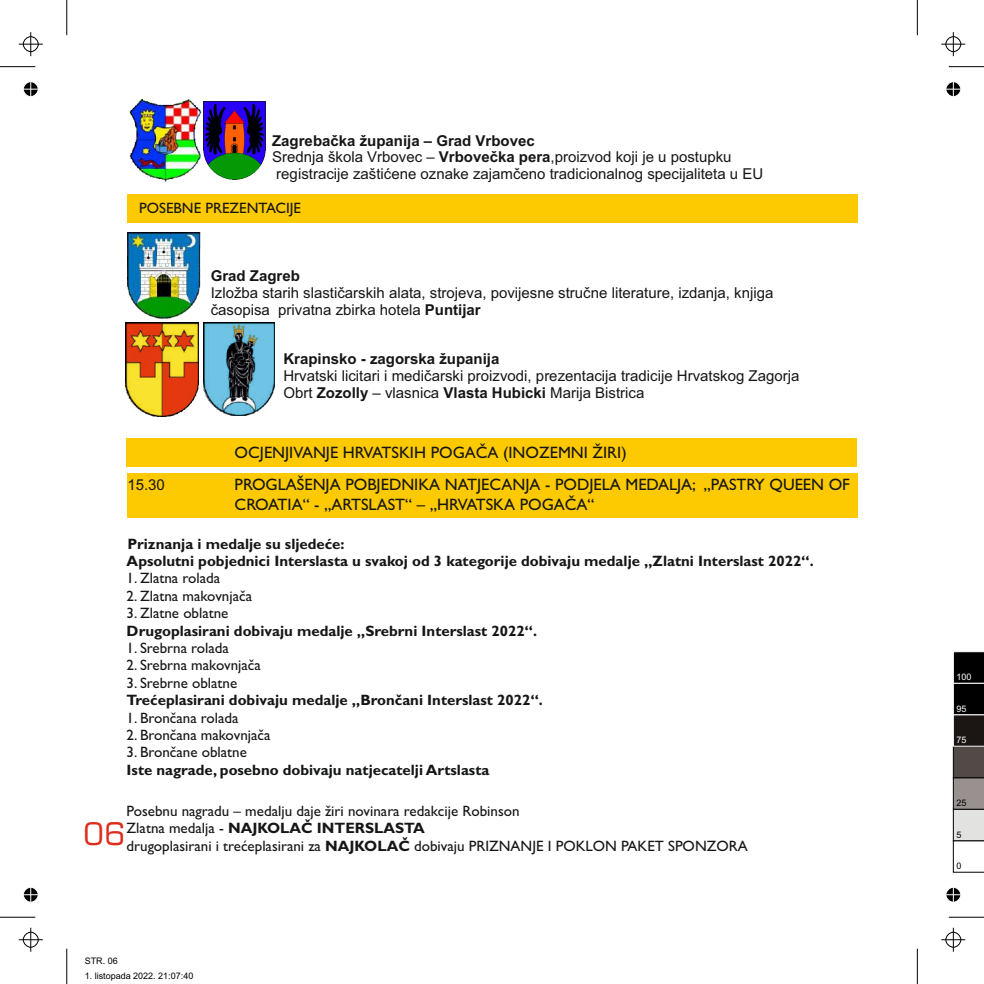
<style>
.page{position:relative;width:984px;height:984px;background:#fff}
.page>*{position:absolute;margin:0;border:0;box-sizing:border-box;transform-origin:0 0}
.t1{font:16.5px/19.2px "Gill Sans";color:#151616}
.t2{font:15px/16.5px "Arial";color:#151616}
.t3{font:700 15px/17.4px "Gill Sans";color:#151616}
.t4{font:15px "Gill Sans";color:#151616}
.t5{font:700 15px "Arial";color:#151616}
.t6{font:9px "Arial";color:#000}
.t7{font:9px "Arial";color:#fff}
.s1{font-weight:700}
.s2{font-weight:400}
</style>
<div class="page">
<div style="left:127px;top:194px;width:731px;height:28px;background:#fdc900"></div>
<div style="left:126px;top:438px;width:731px;height:29px;background:#fdc900"></div>
<div style="left:127px;top:474px;width:730px;height:44px;background:#fdc900"></div>
<img style="left:129px;top:100px;width:77px;height:82px">
<img style="left:203px;top:102px;width:63px;height:78px">
<img style="left:127px;top:232px;width:73px;height:86px">
<img style="left:125px;top:322px;width:73px;height:95px">
<img style="left:203px;top:323px;width:72px;height:93px">
<hr style="left:0;top:917px;width:35px;height:1px;background:#000">
<hr style="left:67px;top:949px;width:1px;height:35px;background:#000">
<hr style="left:0;top:66px;width:35px;height:1px;background:#000">
<hr style="left:67px;top:0;width:1px;height:35px;background:#000">
<hr style="left:949px;top:66px;width:35px;height:1px;background:#000">
<hr style="left:917px;top:0;width:1px;height:35px;background:#000">
<hr style="left:949px;top:917px;width:35px;height:1px;background:#000">
<hr style="left:917px;top:949px;width:1px;height:35px;background:#000">
<svg style="left:19px;top:928px;width:24px;height:24px"></svg>
<svg style="left:19px;top:32px;width:24px;height:24px"></svg>
<svg style="left:941px;top:32px;width:24px;height:24px"></svg>
<svg style="left:941px;top:928px;width:24px;height:24px"></svg>
<svg style="left:23px;top:887px;width:16px;height:16px"></svg>
<svg style="left:23px;top:81px;width:16px;height:16px"></svg>
<svg style="left:946px;top:81px;width:15px;height:16px"></svg>
<svg style="left:946px;top:887px;width:15px;height:16px"></svg>
<svg style="left:953px;top:651px;width:31px;height:221px;background:#6b6867"></svg>
<p class="t2" style="left:272px;top:134px;width:493px"><span class="s1">Zagrebačka županija – Grad Vrbovec<br></span>Srednja škola Vrbovec – <span class="s1">Vrbovečka pera</span>,proizvod koji je u postupku registracije zaštićene oznake zajamčeno tradicionalnog specijaliteta u EU</p>
<p class="t4" style="left:139px;top:202px;width:163px">POSEBNE PREZENTACIJE</p>
<p class="t5" style="left:211px;top:271px;width:91px">Grad Zagreb</p>
<p class="t2" style="left:211px;top:286px;width:564px">Izložba starih slastičarskih alata, strojeva, povijesne stručne literature, izdanja, knjiga časopisa privatna zbirka hotela <span class="s1">Puntijar</span></p>
<p class="t5" style="left:283px;top:354px;width:217px">Krapinsko - zagorska županija</p>
<p class="t2" style="left:283px;top:369px;width:517px">Hrvatski licitari i medičarski proizvodi, prezentacija tradicije Hrvatskog Zagorja<br>Obrt <span class="s1">Zozolly</span> – vlasnica <span class="s1">Vlasta Hubicki</span> Marija Bistrica</p>
<p class="t1" style="left:235px;top:444px;width:394px">OCJENJIVANJE HRVATSKIH POGAČA (INOZEMNI ŽIRI)</p>
<p class="t2" style="left:127px;top:478px;width:39px">15.30</p>
<p class="t1" style="left:235px;top:477px;width:617px">PROGLAŠENJA POBJEDNIKA NATJECANJA - PODJELA MEDALJA; „PASTRY QUEEN OF<br>CROATIA“ - „ARTSLAST“ – „HRVATSKA POGAČA“</p>
<p class="t3" style="left:127px;top:536px;width:689px">Priznanja i medalje su sljedeće:<br>Apsolutni pobjednici Interslasta u svakoj od 3 kategorije dobivaju medalje „Zlatni Interslast 2022“.</p>
<p class="t4" style="left:127px;top:573px;width:95px">1. Zlatna rolada</p>
<p class="t4" style="left:127px;top:590px;width:127px">2. Zlatna makovnjača</p>
<p class="t4" style="left:127px;top:608px;width:103px">3. Zlatne oblatne</p>
<p class="t3" style="left:127px;top:623px;width:412px">Drugoplasirani dobivaju medalje „Srebrni Interslast 2022“.</p>
<p class="t4" style="left:127px;top:643px;width:104px">1. Srebrna rolada</p>
<p class="t4" style="left:127px;top:660px;width:136px">2. Srebrna makovnjača</p>
<p class="t4" style="left:127px;top:677px;width:112px">3. Srebrne oblatne</p>
<p class="t3" style="left:127px;top:693px;width:418px">Trećeplasirani dobivaju medalje „Brončani Interslast 2022“.</p>
<p class="t4" style="left:127px;top:712px;width:113px">1. Brončana rolada</p>
<p class="t4" style="left:127px;top:729px;width:145px">2. Brončana makovnjača</p>
<p class="t4" style="left:127px;top:747px;width:122px">3. Brončane oblatne</p>
<p class="t3" style="left:127px;top:762px;width:364px">Iste nagrade, posebno dobivaju natjecatelji Artslasta</p>
<p class="t4" style="left:127px;top:805px;width:394px">Posebnu nagradu – medalju daje žiri novinara redakcije Robinson</p>
<p class="t3" style="left:127px;top:821px;width:300px"><span class="s2">Zlatna medalja -</span> NAJKOLAČ INTERSLASTA</p>
<p class="t4" style="left:83px;top:840px;width:666px"><sup>06</sup>drugoplasirani i trećeplasirani za <span class="s1">NAJKOLAČ</span> dobivaju PRIZNANJE I POKLON PAKET SPONZORA</p>
<p class="t6" style="left:85px;top:957px;width:35px">STR. 06</p>
<p class="t6" style="left:85px;top:972px;width:110px">1. listopada 2022. 21:07:40</p>
<p class="t7" style="left:956px;top:674px;width:17px">100</p>
<p class="t7" style="left:956px;top:705px;width:12px">95</p>
<p class="t7" style="left:956px;top:737px;width:12px">75</p>
<p class="t6" style="left:956px;top:800px;width:12px">25</p>
<p class="t6" style="left:956px;top:831px;width:7px">5</p>
<p class="t6" style="left:956px;top:863px;width:7px">0</p>
</div>
